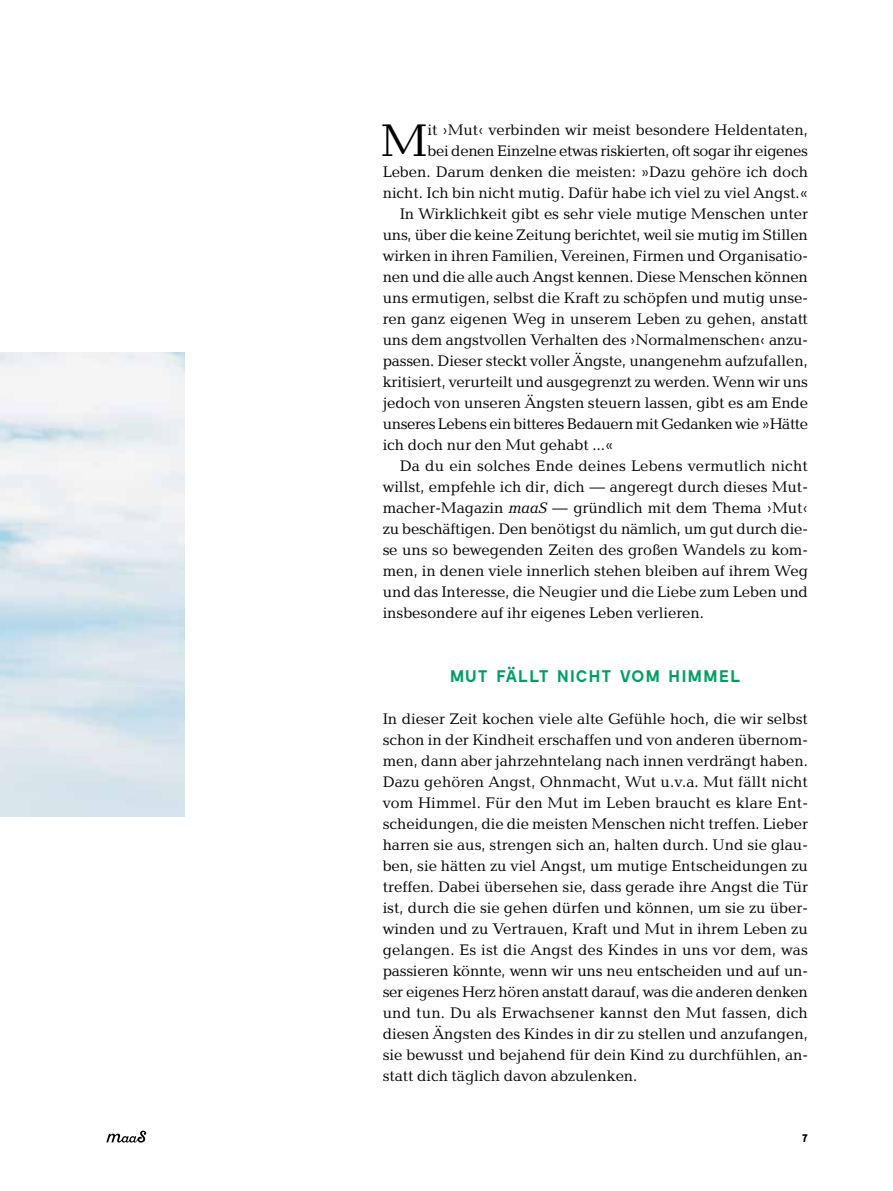
<style>
.page{position:relative;width:893px;height:1191px;background:#fff}
.page>*{position:absolute;margin:0;border:0;box-sizing:border-box;transform-origin:0 0}
.t1{font:47.1px "Baltica";color:#000}
.t2{font:700 16.8px "Moderat";letter-spacing:.075em;color:#019e64}
.t3{font:15.75px/21px "Baltica";color:#000;text-align:justify}
.t4{font:15.75px "Baltica";letter-spacing:-.02em;color:#000}
.t5{font:700 12px "Moderat";color:#000}
.s1{font-style:italic}
</style>
<div class="page">
<svg style="left:106px;top:1130px;width:40px;height:12px"></svg>
<h1 class="t1" style="left:381px;top:111px;width:48px">M</h1>
<p class="t3" style="left:428px;top:120px;width:382px">it ›Mut‹ verbinden wir meist besondere Heldentaten,</p>
<p class="t4" style="left:428px;top:141px;width:382px">bei denen Einzelne etwas riskierten, oft sogar ihr eigenes</p>
<p class="t3" style="left:383px;top:162px;width:427px">Leben. Darum denken die meisten: »Dazu gehöre ich doch</p>
<p class="t3" style="left:383px;top:183px;width:427px">nicht. Ich bin nicht mutig. Dafür habe ich viel zu viel Angst.«</p>
<p class="t3" style="left:400px;top:204px;width:410px">In Wirklichkeit gibt es sehr viele mutige Menschen unter</p>
<p class="t3" style="left:383px;top:225px;width:427px">uns, über die keine Zeitung berichtet, weil sie mutig im Stillen</p>
<p class="t3" style="left:383px;top:246px;width:427px">wirken in ihren Familien, Vereinen, Firmen und Organisatio-</p>
<p class="t3" style="left:383px;top:267px;width:427px">nen und die alle auch Angst kennen. Diese Menschen können</p>
<p class="t3" style="left:383px;top:288px;width:427px">uns ermutigen, selbst die Kraft zu schöpfen und mutig unse-</p>
<p class="t3" style="left:383px;top:309px;width:427px">ren ganz eigenen Weg in unserem Leben zu gehen, anstatt</p>
<p class="t3" style="left:383px;top:330px;width:427px">uns dem angstvollen Verhalten des ›Normalmenschen‹ anzu-</p>
<p class="t3" style="left:383px;top:351px;width:427px">passen. Dieser steckt voller Ängste, unangenehm aufzufallen,</p>
<p class="t3" style="left:383px;top:372px;width:427px">kritisiert, verurteilt und ausgegrenzt zu werden. Wenn wir uns</p>
<p class="t3" style="left:383px;top:393px;width:427px">jedoch von unseren Ängsten steuern lassen, gibt es am Ende</p>
<p class="t4" style="left:383px;top:414px;width:427px">unseres Lebens ein bitteres Bedauern mit Gedanken wie »Hätte</p>
<p class="t3" style="left:383px;top:435px;width:232px">ich doch nur den Mut gehabt …«</p>
<p class="t3" style="left:400px;top:456px;width:410px">Da du ein solches Ende deines Lebens vermutlich nicht</p>
<p class="t3" style="left:383px;top:477px;width:427px">willst, empfehle ich dir, dich — angeregt durch dieses Mut-</p>
<p class="t3" style="left:383px;top:498px;width:427px">macher-Magazin <span class="s1">maaS</span> — gründlich mit dem Thema ›Mut‹</p>
<p class="t3" style="left:383px;top:519px;width:427px">zu beschäftigen. Den benötigst du nämlich, um gut durch die-</p>
<p class="t3" style="left:383px;top:540px;width:427px">se uns so bewegenden Zeiten des großen Wandels zu kom-</p>
<p class="t3" style="left:383px;top:561px;width:427px">men, in denen viele innerlich stehen bleiben auf ihrem Weg</p>
<p class="t3" style="left:383px;top:582px;width:427px">und das Interesse, die Neugier und die Liebe zum Leben und</p>
<p class="t3" style="left:383px;top:603px;width:323px">insbesondere auf ihr eigenes Leben verlieren.</p>
<p class="t2" style="left:450px;top:666px;width:292px">MUT FÄLLT NICHT VOM HIMMEL</p>
<p class="t3" style="left:383px;top:708px;width:427px">In dieser Zeit kochen viele alte Gefühle hoch, die wir selbst schon in der Kindheit erschaffen und von anderen übernom&shy;men, dann aber jahrzehntelang nach innen verdrängt haben.<br>Dazu gehören Angst, Ohnmacht, Wut u.v.a. Mut fällt nicht vom Himmel. Für den Mut im Leben braucht es klare Ent&shy;scheidungen, die die meisten Menschen nicht treffen. Lieber harren sie aus, strengen sich an, halten durch. Und sie glau&shy;ben, sie hätten zu viel Angst, um mutige Entscheidungen zu treffen. Dabei übersehen sie, dass gerade ihre Angst die Tür ist, durch die sie gehen dürfen und können, um sie zu über&shy;winden und zu Vertrauen, Kraft und Mut in ihrem Leben zu gelangen. Es ist die Angst des Kindes in uns vor dem, was passieren könnte, wenn wir uns neu entscheiden und auf un&shy;ser eigenes Herz hören anstatt darauf, was die anderen denken und tun. Du als Erwachsener kannst den Mut fassen, dich diesen Ängsten des Kindes in dir zu stellen und anzufangen, sie bewusst und bejahend für dein Kind zu durchfühlen, an&shy;statt dich täglich davon abzulenken.</p>
<p class="t5" style="left:802px;top:1130px;width:7px">7</p>
</div>
